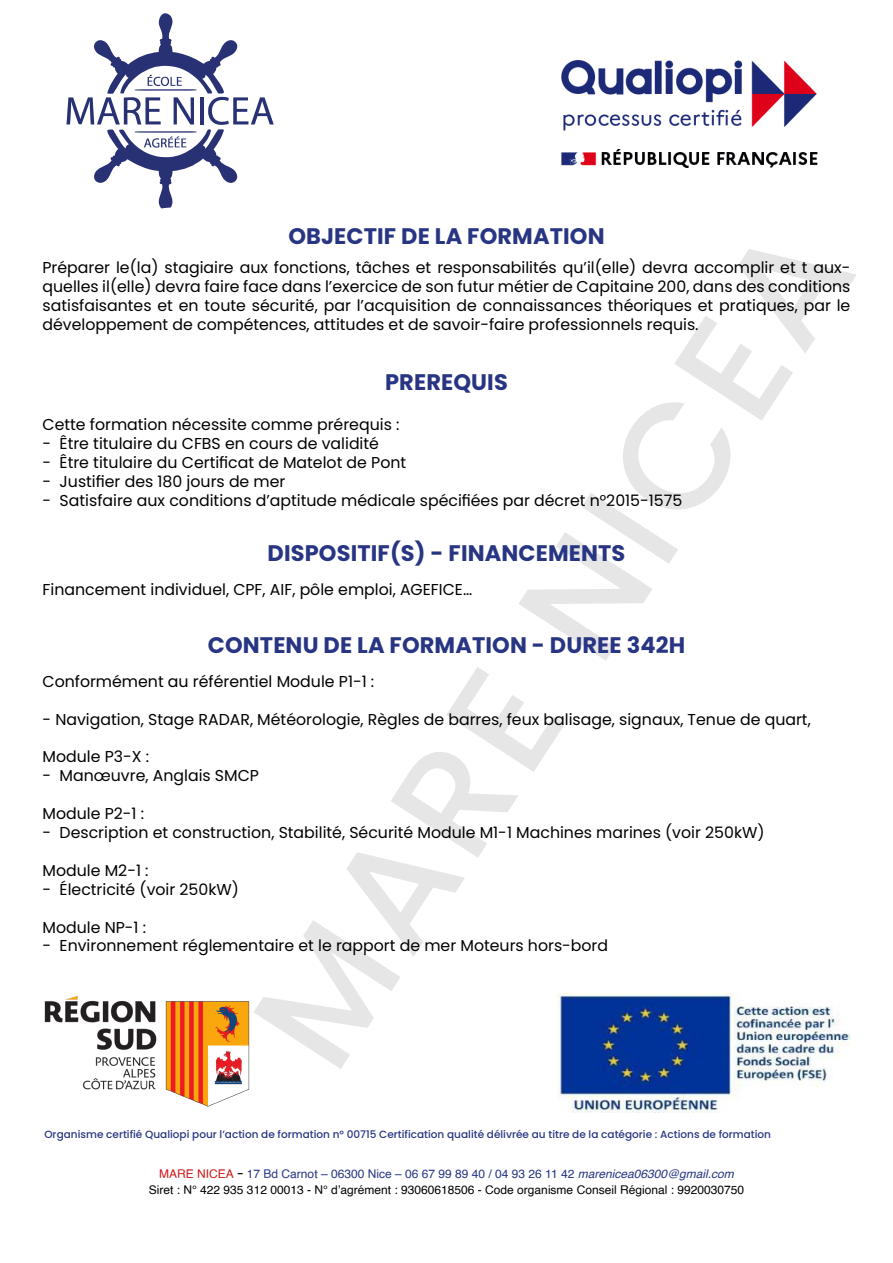
<style>
.page{position:relative;width:893px;height:1263px;background:#fff}
.page>*{position:absolute;margin:0;border:0;box-sizing:border-box;transform-origin:0 0}
.t1{font:500 150px "Poppins";color:#000}
.t2{font:700 22.5px "Poppins";letter-spacing:.005em;color:#283583}
.t3{font:15.75px/18.9px "Poppins";color:#000;text-align:justify}
.t4{font:12px "Helvetica";color:#000}
.t5{font:12px "Helvetica";color:#283583}
.t6{font:500 10.5px "Poppins";color:#283583}
.s1{color:#cd1719}
.s2{font-family:"Poppins";font-weight:500;color:#000}
.s3{font-style:italic}
</style>
<div class="page">
<svg style="left:66px;top:13px;width:208px;height:195px"></svg>
<img style="left:561px;top:60px;width:257px;height:108px">
<img style="left:44px;top:996px;width:206px;height:111px">
<img style="left:558px;top:994px;width:292px;height:119px">
<h1 class="t1" style="left:218px;top:1002px;width:965px;rotate:-57deg">MARE NICEA</h1>
<h2 class="t2" style="left:288px;top:223px;width:318px">OBJECTIF DE LA FORMATION</h2>
<p class="t3" style="left:43px;top:258px;width:809px">Préparer le(la) stagiaire aux fonctions, tâches et responsabilités qu’il(elle) devra accomplir et t aux&shy;quelles il(elle) devra faire face dans l’exercice de son futur métier de Capitaine 200, dans des conditions satisfaisantes et en toute sécurité, par l’acquisition de connaissances théoriques et pratiques, par le développement de compétences, attitudes et de savoir-faire professionnels requis.</p>
<h2 class="t2" style="left:385px;top:369px;width:124px">PREREQUIS</h2>
<p class="t3" style="left:43px;top:415px;width:358px">Cette formation nécessite comme prérequis :</p>
<p class="t3" style="left:43px;top:434px;width:338px">- Être titulaire du CFBS en cours de validité</p>
<p class="t3" style="left:43px;top:453px;width:365px">- Être titulaire du Certificat de Matelot de Pont</p>
<p class="t3" style="left:43px;top:472px;width:244px">- Justifier des 180 jours de mer</p>
<p class="t3" style="left:43px;top:491px;width:641px">- Satisfaire aux conditions d’aptitude médicale spécifiées par décret n°2015-1575</p>
<h2 class="t2" style="left:268px;top:540px;width:359px">DISPOSITIF(S) - FINANCEMENTS</h2>
<p class="t3" style="left:43px;top:580px;width:431px">Financement individuel, CPF, AIF, pôle emploi, AGEFICE…</p>
<h2 class="t2" style="left:208px;top:632px;width:479px">CONTENU DE LA FORMATION - DUREE 342H</h2>
<p class="t3" style="left:43px;top:672px;width:333px">Conformément au référentiel Module P1-1 :</p>
<p class="t3" style="left:43px;top:710px;width:770px">- Navigation, Stage RADAR, Météorologie, Règles de barres, feux balisage, signaux, Tenue de quart,</p>
<p class="t3" style="left:43px;top:747px;width:108px">Module P3-X :</p>
<p class="t3" style="left:43px;top:766px;width:218px">- Manœuvre, Anglais SMCP</p>
<p class="t3" style="left:43px;top:804px;width:103px">Module P2-1 :</p>
<p class="t3" style="left:43px;top:823px;width:724px">- Description et construction, Stabilité, Sécurité Module M1-1 Machines marines (voir 250kW)</p>
<p class="t3" style="left:43px;top:861px;width:108px">Module M2-1 :</p>
<p class="t3" style="left:43px;top:880px;width:198px">- Électricité (voir 250kW)</p>
<p class="t3" style="left:43px;top:918px;width:105px">Module NP-1 :</p>
<p class="t3" style="left:43px;top:936px;width:567px">- Environnement réglementaire et le rapport de mer Moteurs hors-bord</p>
<p class="t6" style="left:44px;top:1128px;width:728px">Organisme certifié Qualiopi pour l’action de formation n° 00715 Certification qualité délivrée au titre de la catégorie : Actions de formation</p>
<p class="t5" style="left:159px;top:1164px;width:576px"><span class="s1">MARE NICEA</span> <span class="s2">-</span> 17 Bd Carnot – 06300 Nice – 06 67 99 89 40 / 04 93 26 11 42 <span class="s3">marenicea06300@gmail.com</span></p>
<p class="t4" style="left:149px;top:1180px;width:597px">Siret : N° 422 935 312 00013 - N° d’agrément : 93060618506 - Code organisme Conseil Régional : 9920030750</p>
</div>
